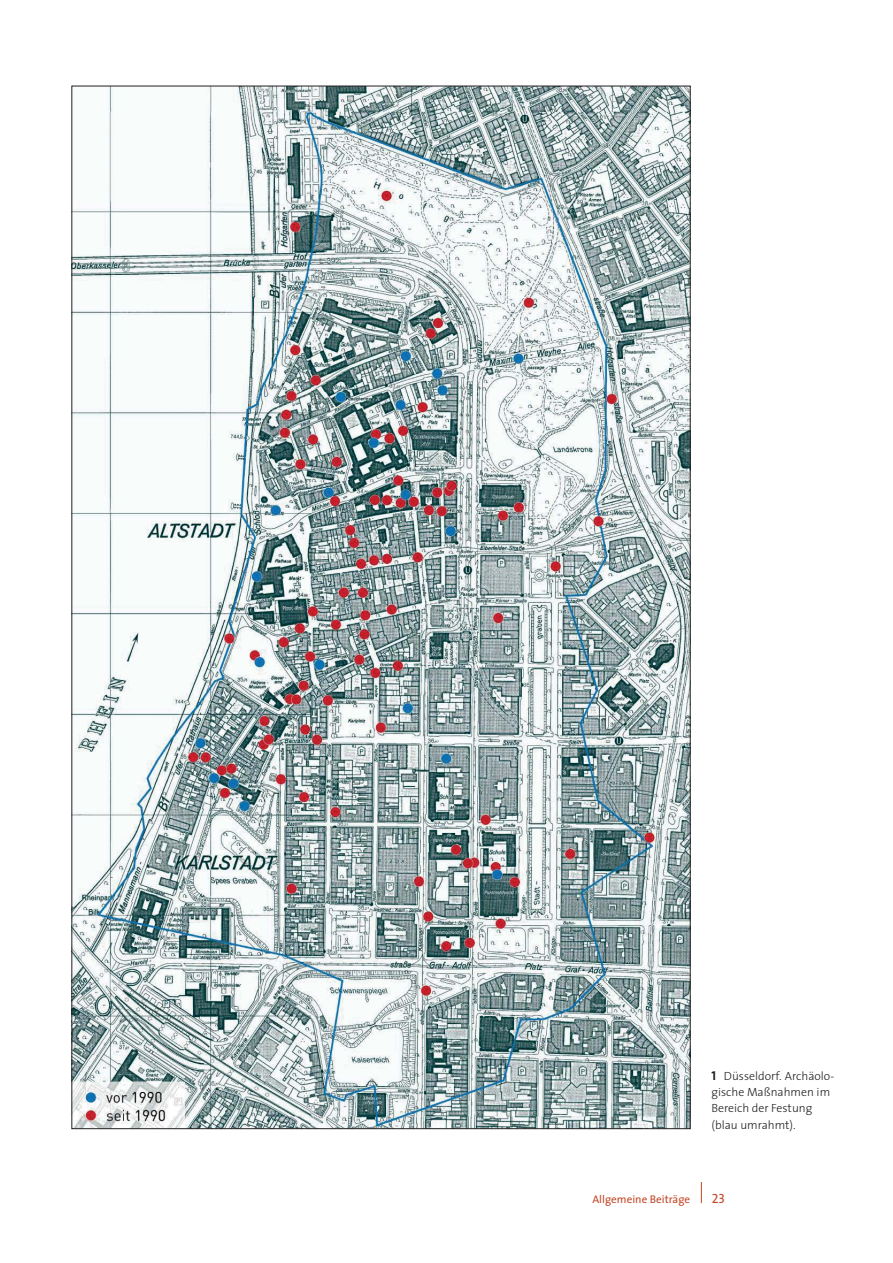
<style>
.page{position:relative;width:893px;height:1263px;background:#fff}
.page>*{position:absolute;margin:0;border:0;box-sizing:border-box;transform-origin:0 0}
.t1{font:13.35px "The Sans Caps";color:#c34727}
.t2{font:300 11.85px/16.4px "The Sans";color:#231f20}
.t3{font:11.1px "The Sans";color:#c34727}
.s1{font-family:"The Sans Bold Caps";font-weight:400;font-size:12.9px}
</style>
<div class="page">
<svg style="left:701px;top:1182px;width:1px;height:21px"></svg>
<img style="left:74px;top:88px;width:614px;height:1039px">
<p class="t2" style="left:711px;top:1069px;width:124px"><span class="s1">1</span> Düsseldorf. Archäolo&shy;gische Maßnahmen im<br>Bereich der Festung (blau umrahmt).</p>
<p class="t3" style="left:592px;top:1195px;width:99px">Allgemeine Beiträge</p>
<p class="t1" style="left:712px;top:1194px;width:15px">23</p>
</div>
